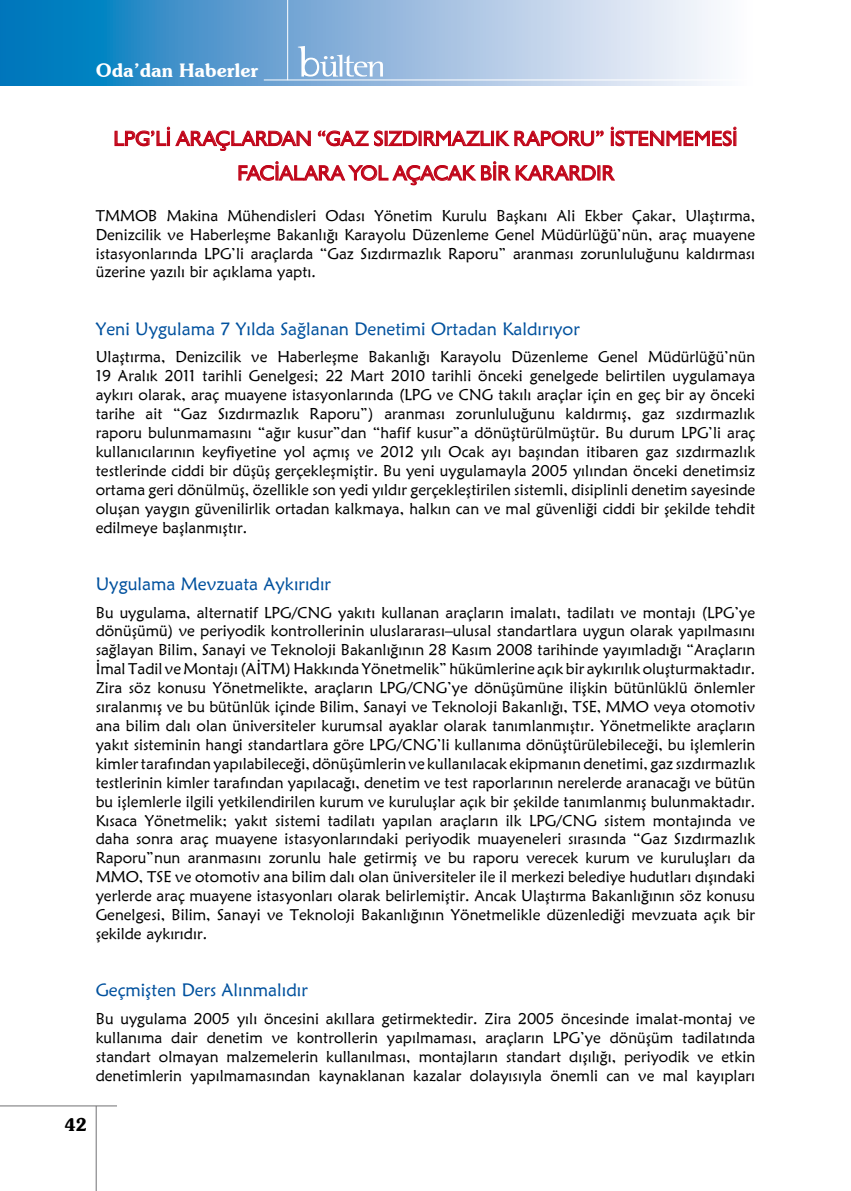
<style>
.page{position:relative;width:851px;height:1191px;background:#fff}
.page>*{position:absolute;margin:0;border:0;box-sizing:border-box;transform-origin:0 0}
.t1{font:21px/34.5px "Humanist 521 BT";letter-spacing:.005em;color:#c00418;text-align:center}
.t2{font:600 18.75px "Souvenir IT Cby BT";color:#fff}
.t3{font:18px "Maiandra GD";color:#00519e}
.t4{font:600 18px "Souvenir IT Cby BT";color:#000}
.t5{font:15.75px/18.9px "Maiandra GD";color:#000;text-align:justify}
</style>
<div class="page">
<svg style="left:0;top:0;width:714px;height:85px;background:#7eb2da"></svg>
<svg style="left:114px;top:126px;width:197px;height:25px"></svg>
<svg style="left:318px;top:130px;width:99px;height:16px"></svg>
<svg style="left:423px;top:130px;width:180px;height:16px"></svg>
<svg style="left:610px;top:126px;width:126px;height:20px"></svg>
<svg style="left:238px;top:161px;width:358px;height:24px"></svg>
<svg style="left:602px;top:165px;width:13px;height:16px"></svg>
<hr style="left:0;top:1105px;width:117px;height:1px;background:#707173">
<hr style="left:96px;top:1106px;width:1px;height:85px;background:#707173">
<hr style="left:264px;top:79px;width:491px;height:1px;background:#fff">
<hr style="left:287px;top:0;width:1px;height:80px;background:#fff">
<svg style="left:298px;top:46px;width:85px;height:31px"></svg>
<p class="t2" style="left:96px;top:58px;width:164px">Oda’dan Haberler</p>
<h1 class="t1" style="left:113px;top:121px;width:625px">LPG’Lİ ARAÇLARDAN “GAZ SIZDIRMAZLIK RAPORU” İSTENMEMESİ<br>FACİALARA YOL AÇACAK BİR KARARDIR</h1>
<p class="t5" style="left:96px;top:206px;width:661px">TMMOB Makina Mühendisleri Odası Yönetim Kurulu Başkanı Ali Ekber Çakar, Ulaştırma, Denizcilik ve Haberleşme Bakanlığı Karayolu Düzenleme Genel Müdürlüğü’nün, araç muayene istasyonlarında LPG’li araçlarda “Gaz Sızdırmazlık Raporu” aranması zorunluluğunu kaldırması üzerine yazılı bir açıklama yaptı.</p>
<p class="t3" style="left:96px;top:318px;width:485px">Yeni Uygulama 7 Yılda Sağlanan Denetimi Ortadan Kaldırıyor</p>
<p class="t5" style="left:96px;top:347px;width:661px">Ulaştırma, Denizcilik ve Haberleşme Bakanlığı Karayolu Düzenleme Genel Müdürlüğü’nün 19 Aralık 2011 tarihli Genelgesi; 22 Mart 2010 tarihli önceki genelgede belirtilen uygulamaya aykırı olarak, araç muayene istasyonlarında (LPG ve CNG takılı araçlar için en geç bir ay önceki tarihe ait “Gaz Sızdırmazlık Raporu”) aranması zorunluluğunu kaldırmış, gaz sızdırmazlık raporu bulunmamasını “ağır kusur”dan “hafif kusur”a dönüştürülmüştür. Bu durum LPG’li araç kullanıcılarının keyfiyetine yol açmış ve 2012 yılı Ocak ayı başından itibaren gaz sızdırmazlık testlerinde ciddi bir düşüş gerçekleşmiştir. Bu yeni uygulamayla 2005 yılından önceki denetimsiz ortama geri dönülmüş, özellikle son yedi yıldır gerçekleştirilen sistemli, disiplinli denetim sayesinde oluşan yaygın güvenilirlik ortadan kalkmaya, halkın can ve mal güvenliği ciddi bir şekilde tehdit edilmeye başlanmıştır.</p>
<p class="t3" style="left:96px;top:573px;width:237px">Uygulama Mevzuata Aykırıdır</p>
<p class="t5" style="left:96px;top:602px;width:661px">Bu uygulama, alternatif LPG/CNG yakıtı kullanan araçların imalatı, tadilatı ve montajı (LPG’ye dönüşümü) ve periyodik kontrollerinin uluslararası–ulusal standartlara uygun olarak yapılmasını sağlayan Bilim, Sanayi ve Teknoloji Bakanlığının 28 Kasım 2008 tarihinde yayımladığı “Araçların İmal Tadil ve Montajı (AİTM) Hakkında Yönetmelik” hükümlerine açık bir aykırılık oluşturmaktadır.<br>Zira söz konusu Yönetmelikte, araçların LPG/CNG’ye dönüşümüne ilişkin bütünlüklü önlemler sıralanmış ve bu bütünlük içinde Bilim, Sanayi ve Teknoloji Bakanlığı, TSE, MMO veya otomotiv ana bilim dalı olan üniversiteler kurumsal ayaklar olarak tanımlanmıştır. Yönetmelikte araçların yakıt sisteminin hangi standartlara göre LPG/CNG’li kullanıma dönüştürülebileceği, bu işlemlerin kimler tarafından yapılabileceği, dönüşümlerin ve kullanılacak ekipmanın denetimi, gaz sızdırmazlık testlerinin kimler tarafından yapılacağı, denetim ve test raporlarının nerelerde aranacağı ve bütün bu işlemlerle ilgili yetkilendirilen kurum ve kuruluşlar açık bir şekilde tanımlanmış bulunmaktadır.<br>Kısaca Yönetmelik; yakıt sistemi tadilatı yapılan araçların ilk LPG/CNG sistem montajında ve daha sonra araç muayene istasyonlarındaki periyodik muayeneleri sırasında “Gaz Sızdırmazlık Raporu”nun aranmasını zorunlu hale getirmiş ve bu raporu verecek kurum ve kuruluşları da MMO, TSE ve otomotiv ana bilim dalı olan üniversiteler ile il merkezi belediye hudutları dışındaki yerlerde araç muayene istasyonları olarak belirlemiştir. Ancak Ulaştırma Bakanlığının söz konusu Genelgesi, Bilim, Sanayi ve Teknoloji Bakanlığının Yönetmelikle düzenlediği mevzuata açık bir şekilde aykırıdır.</p>
<p class="t3" style="left:96px;top:979px;width:214px">Geçmişten Ders Alınmalıdır</p>
<p class="t5" style="left:96px;top:1008px;width:661px">Bu uygulama 2005 yılı öncesini akıllara getirmektedir. Zira 2005 öncesinde imalat-montaj ve kullanıma dair denetim ve kontrollerin yapılmaması, araçların LPG’ye dönüşüm tadilatında standart olmayan malzemelerin kullanılması, montajların standart dışılığı, periyodik ve etkin denetimlerin yapılmamasından kaynaklanan kazalar dolayısıyla önemli can ve mal kayıpları</p>
<p class="t4" style="left:64px;top:1113px;width:24px">42</p>
</div>
